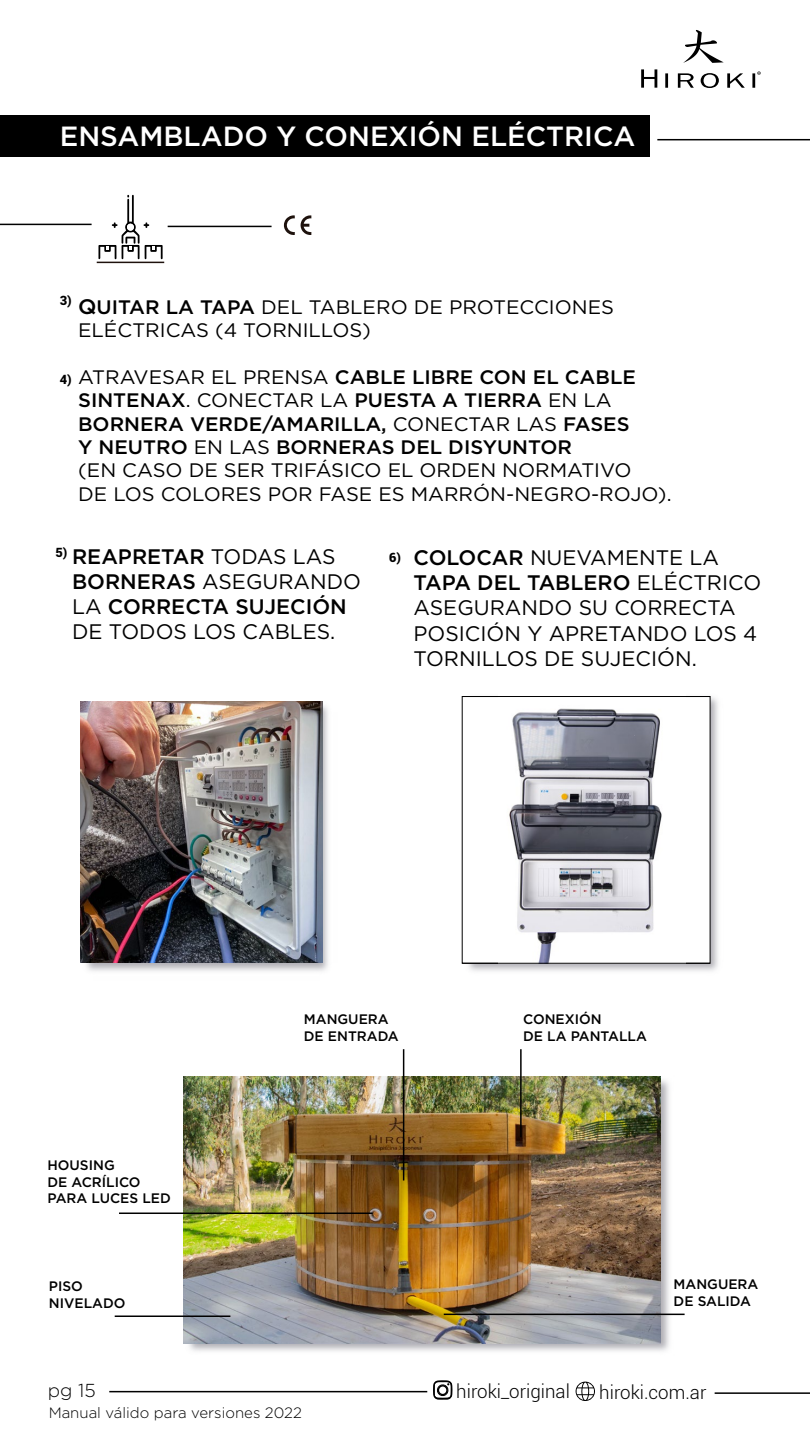
<style>
.page{position:relative;width:810px;height:1440px;background:#fff}
.page>*{position:absolute;margin:0;border:0;box-sizing:border-box;transform-origin:0 0}
.t1{font:500 27.75px "Gotham";color:#fff}
.t2{font:21px/25.2px "Gotham";color:#000}
.t3{font:19.5px/23.4px "Gotham";color:#000}
.t4{font:300 18.75px "Roboto";color:#000}
.t5{font:300 18.75px "Gotham";color:#000}
.t6{font:300 15px "Gotham";color:#000}
.t7{font:500 13.73px/16.5px "Gotham";color:#000}
.t8{font:900 12.75px "Roboto";color:#000}
.s1{font-weight:500;font-size:21px}
.s2{font-weight:500}
</style>
<div class="page">
<hr style="left:109px;top:1391px;width:318px;height:1px;background:#000">
<svg style="left:433px;top:1380px;width:19px;height:20px"></svg>
<div style="left:438px;top:1385px;width:10px;height:10px;border:2px solid #000;border-radius:50%"></div>
<svg style="left:576px;top:1382px;width:19px;height:19px"></svg>
<hr style="left:715px;top:1392px;width:95px;height:2px;background:#000">
<div style="left:0;top:115px;width:650px;height:42px;background:#000"></div>
<svg style="left:641px;top:69px;width:16px;height:19px"></svg>
<svg style="left:683px;top:30px;width:41px;height:33px"></svg>
<svg style="left:665px;top:71px;width:96px;height:17px"></svg>
<hr style="left:657px;top:139px;width:153px;height:1px;background:#000">
<hr style="left:0;top:224px;width:92px;height:1px;background:#000">
<hr style="left:168px;top:226px;width:104px;height:1px;background:#000">
<svg style="left:98px;top:195px;width:65px;height:64px"></svg>
<hr style="left:97px;top:262px;width:67px;height:1px;background:#1e120d">
<img style="left:80px;top:701px;width:248px;height:270px">
<img style="left:80px;top:702px;width:243px;height:261px">
<img style="left:461px;top:696px;width:257px;height:275px">
<div style="left:462px;top:696px;width:248px;height:268px;background:#fff"></div>
<img style="left:498px;top:697px;width:187px;height:266px">
<hr style="left:462px;top:963px;width:248px;height:1px;background:#000">
<hr style="left:462px;top:696px;width:248px;height:1px;background:#000">
<svg style="left:301px;top:215px;width:10px;height:20px"></svg>
<svg style="left:284px;top:215px;width:11px;height:20px"></svg>
<img style="left:165px;top:1056px;width:520px;height:295px">
<img style="left:184px;top:1076px;width:477px;height:267px">
<hr style="left:520px;top:1049px;width:2px;height:88px;background:#000">
<hr style="left:403px;top:1049px;width:1px;height:132px;background:#000">
<hr style="left:115px;top:1316px;width:115px;height:1px;background:#000">
<hr style="left:444px;top:1314px;width:241px;height:1px;background:#000">
<hr style="left:119px;top:1213px;width:254px;height:1px;background:#000">
<h1 class="t1" style="left:60px;top:118px;width:577px">ENSAMBLADO Y CONEXIÓN ELÉCTRICA</h1>
<p class="t8" style="left:60px;top:292px;width:13px">3)</p>
<p class="t3" style="left:78px;top:295px;width:537px"><span class="s1">Q</span><span class="s2">UITAR LA TAPA</span> DEL TABLERO DE PROTECCIONES<br>ELÉCTRICAS (4 TORNILLOS)</p>
<p class="t3" style="left:78px;top:365px;width:595px">ATRAVESAR EL PRENSA <span class="s2">CABLE LIBRE CON EL CABLE SINTENAX</span>. CONECTAR LA <span class="s2">PUESTA A TIERRA</span> EN LA <span class="s2">BORNERA VERDE/AMARILLA,</span> CONECTAR LAS <span class="s2">FASES<br>Y NEUTRO</span> EN LAS <span class="s2">BORNERAS DEL DISYUNTOR<br></span>(EN CASO DE SER TRIFÁSICO EL ORDEN NORMATIVO<br>DE LOS COLORES POR FASE ES MARRÓN-NEGRO-ROJO).</p>
<p class="t8" style="left:60px;top:371px;width:13px">4)</p>
<p class="t8" style="left:56px;top:544px;width:13px">5)</p>
<p class="t8" style="left:389px;top:548px;width:13px">6)</p>
<p class="t2" style="left:72px;top:543px;width:290px"><span class="s2">REAPRETAR</span> TODAS LAS<br><span class="s2">BORNERAS</span> ASEGURANDO<br>LA <span class="s2">CORRECTA SUJECIÓN<br></span>DE TODOS LOS CABLES.</p>
<p class="t2" style="left:414px;top:544px;width:349px"><span class="s2">COLOCAR</span> NUEVAMENTE LA<br><span class="s2">TAPA DEL TABLERO</span> ELÉCTRICO<br>ASEGURANDO SU CORRECTA<br>POSICIÓN Y APRETANDO LOS 4<br>TORNILLOS DE SUJECIÓN.</p>
<p class="t7" style="left:47px;top:1157px;width:125px">HOUSING<br>DE ACRÍLICO<br>PARA LUCES LED</p>
<p class="t7" style="left:304px;top:1011px;width:96px">MANGUERA<br>DE ENTRADA</p>
<p class="t7" style="left:523px;top:1011px;width:125px">CONEXIÓN<br>DE LA PANTALLA</p>
<p class="t7" style="left:49px;top:1278px;width:78px">PISO<br>NIVELADO</p>
<p class="t7" style="left:674px;top:1276px;width:86px">MANGUERA<br>DE SALIDA</p>
<p class="t5" style="left:48px;top:1379px;width:50px">pg 15</p>
<p class="t4" style="left:456px;top:1379px;width:115px">hiroki_original</p>
<p class="t4" style="left:599px;top:1380px;width:109px">hiroki.com.ar</p>
<p class="t6" style="left:49px;top:1404px;width:255px">Manual válido para versiones 2022</p>
</div>
